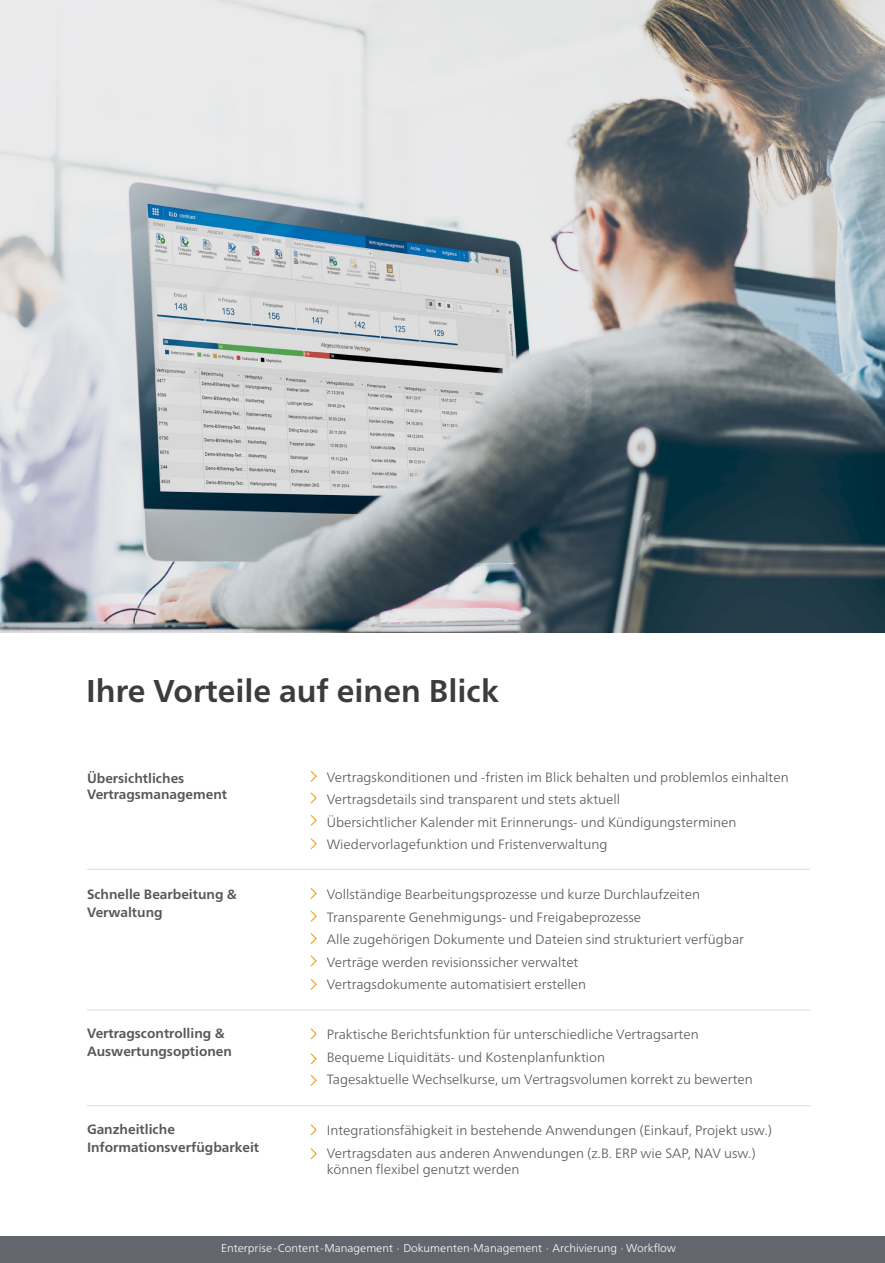
<style>
.page{position:relative;width:885px;height:1263px;background:#fff}
.page>*{position:absolute;margin:0;border:0;box-sizing:border-box;transform-origin:0 0}
.t1{font:700 31.5px "Frutiger Neue LTW1 G";color:#3c3c3b}
.t2{font:300 13.5px/22.5px "Frutiger Neue LTW1 G";color:#575756}
.t3{font:700 13.5px/18px "Frutiger Neue LTW1 G";color:#575756}
.t4{font:300 11.25px "Frutiger Neue LTW1 G";color:#fff}
</style>
<div class="page">
<img style="left:0;top:0;width:884px;height:633px">
<div style="left:0;top:1236px;width:884px;height:27px;background:#64666d"></div>
<hr style="left:884px;top:317px;width:1px;height:316px;background:#64666d">
<hr style="left:87px;top:869px;width:723px;height:1px;background:#dddcde">
<hr style="left:87px;top:1009px;width:723px;height:1px;background:#dddcde">
<hr style="left:87px;top:1105px;width:723px;height:1px;background:#dddcde">
<svg style="left:310px;top:770px;width:7px;height:12px"></svg>
<svg style="left:310px;top:888px;width:7px;height:11px"></svg>
<svg style="left:310px;top:1028px;width:7px;height:12px"></svg>
<svg style="left:310px;top:1124px;width:7px;height:12px"></svg>
<svg style="left:310px;top:792px;width:7px;height:12px"></svg>
<svg style="left:310px;top:910px;width:7px;height:12px"></svg>
<svg style="left:310px;top:1053px;width:7px;height:12px"></svg>
<svg style="left:310px;top:1075px;width:7px;height:11px"></svg>
<svg style="left:310px;top:1148px;width:7px;height:12px"></svg>
<svg style="left:310px;top:815px;width:7px;height:11px"></svg>
<svg style="left:310px;top:933px;width:7px;height:11px"></svg>
<svg style="left:310px;top:838px;width:7px;height:12px"></svg>
<svg style="left:310px;top:955px;width:7px;height:12px"></svg>
<svg style="left:310px;top:979px;width:7px;height:11px"></svg>
<h1 class="t1" style="left:86px;top:672px;width:414px">Ihre Vorteile auf einen Blick</h1>
<p class="t3" style="left:87px;top:770px;width:142px;line-height:16.2px">Übersichtliches<br>Vertragsmanagement</p>
<p class="t3" style="left:87px;top:885px;width:151px">Schnelle Bearbeitung &amp;<br>Verwaltung</p>
<p class="t3" style="left:87px;top:1024px;width:146px">Vertragscontrolling &amp;<br>Auswertungsoptionen</p>
<p class="t3" style="left:87px;top:1120px;width:174px">Ganzheitliche<br>Informationsverfügbarkeit</p>
<p class="t2" style="left:327px;top:766px;width:463px">Vertragskonditionen und -fristen im Blick behalten und problemlos einhalten Vertragsdetails sind transparent und stets aktuell<br>Übersichtlicher Kalender mit Erinnerungs- und Kündigungsterminen Wiedervorlagefunktion und Fristenverwaltung</p>
<p class="t2" style="left:327px;top:883px;width:418px">Vollständige Bearbeitungsprozesse und kurze Durchlaufzeiten Transparente Genehmigungs- und Freigabeprozesse<br>Alle zugehörigen Dokumente und Dateien sind strukturiert verfügbar Verträge werden revisionssicher verwaltet<br>Vertragsdokumente automatisiert erstellen</p>
<p class="t2" style="left:327px;top:1023px;width:427px">Praktische Berichtsfunktion für unterschiedliche Vertragsarten<br>Bequeme Liquiditäts- und Kostenplanfunktion<br>Tagesaktuelle Wechselkurse, um Vertragsvolumen korrekt zu bewerten</p>
<p class="t2" style="left:327px;top:1119px;width:447px">Integrationsfähigkeit in bestehende Anwendungen (Einkauf, Projekt usw.)<br>Vertragsdaten aus anderen Anwendungen (z.B. ERP wie SAP, NAV usw.)</p>
<p class="t2" style="left:327px;top:1158px;width:194px">können flexibel genutzt werden</p>
<p class="t4" style="left:221px;top:1241px;width:456px">Enterprise -Content-Management · Dokumenten-Management · Archivierung · Workflow</p>
</div>
